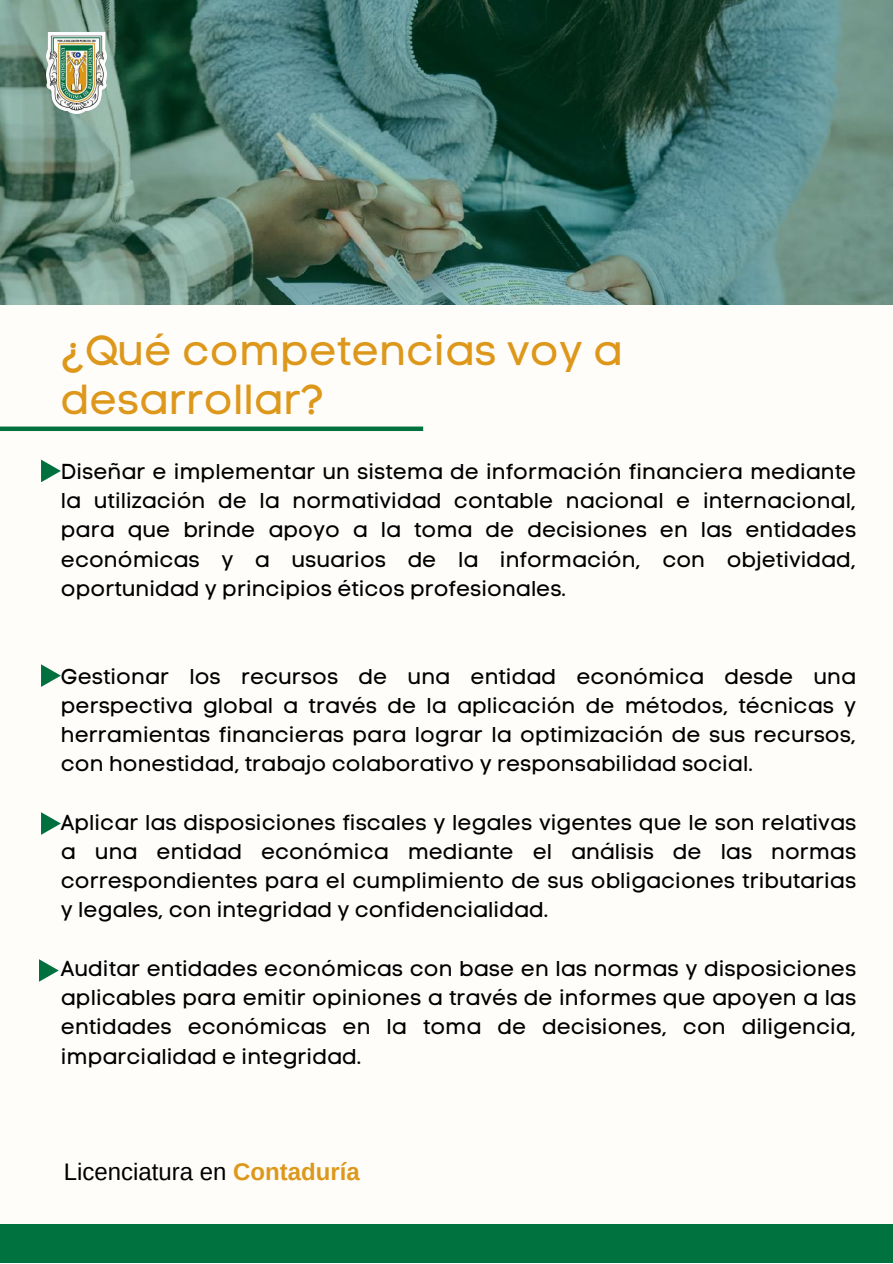
<style>
.page{position:relative;width:893px;height:1264px;background:#fff}
.page>*{position:absolute;margin:0;border:0;box-sizing:border-box;transform-origin:0 0}
.t1{font:42px/48.3px "Code Pro Normal LC";color:#dd981c}
.t2{font:24px "Arimo";color:#000}
.t3{font:21.45px/29.2px "Code Pro Normal LC";color:#000;text-align:justify}
.s1{font-weight:700;color:#dd981c}
</style>
<div class="page">
<div style="left:0;top:0;width:892px;height:1262px;background:#fffdfa"></div>
<div style="left:0;top:426px;width:423px;height:5px;background:#00723f"></div>
<svg style="left:41px;top:459px;width:20px;height:23px"></svg>
<svg style="left:41px;top:812px;width:20px;height:22px"></svg>
<svg style="left:41px;top:664px;width:20px;height:23px"></svg>
<svg style="left:39px;top:959px;width:20px;height:22px"></svg>
<div style="left:0;top:1223px;width:892px;height:39px;background:#00723f"></div>
<img style="left:0;top:0;width:892px;height:305px">
<img style="left:47px;top:32px;width:60px;height:81px">
<h1 class="t1" style="left:61px;top:326px;width:563px">¿Qué competencias voy a desarrollar?</h1>
<p class="t3" style="left:61px;top:456px;width:796px">Diseñar e implementar un sistema de información financiera mediante la utilización de la normatividad contable nacional e internacional, para que brinde apoyo a la toma de decisiones en las entidades económicas y a usuarios de la información, con objetividad, oportunidad y principios éticos profesionales.</p>
<p class="t3" style="left:61px;top:661px;width:796px">Gestionar los recursos de una entidad económica desde una perspectiva global a través de la aplicación de métodos, técnicas y herramientas financieras para lograr la optimización de sus recursos, con honestidad, trabajo colaborativo y responsabilidad social.</p>
<p class="t3" style="left:61px;top:807px;width:796px">Aplicar las disposiciones fiscales y legales vigentes que le son relativas a una entidad económica mediante el análisis de las normas correspondientes para el cumplimiento de sus obligaciones tributarias y legales, con integridad y confidencialidad.</p>
<p class="t3" style="left:61px;top:953px;width:796px">Auditar entidades económicas con base en las normas y disposiciones aplicables para emitir opiniones a través de informes que apoyen a las entidades económicas en la toma de decisiones, con diligencia, imparcialidad e integridad.</p>
<p class="t2" style="left:64px;top:1158px;width:297px">Licenciatura en <span class="s1">Contaduría</span></p>
</div>
